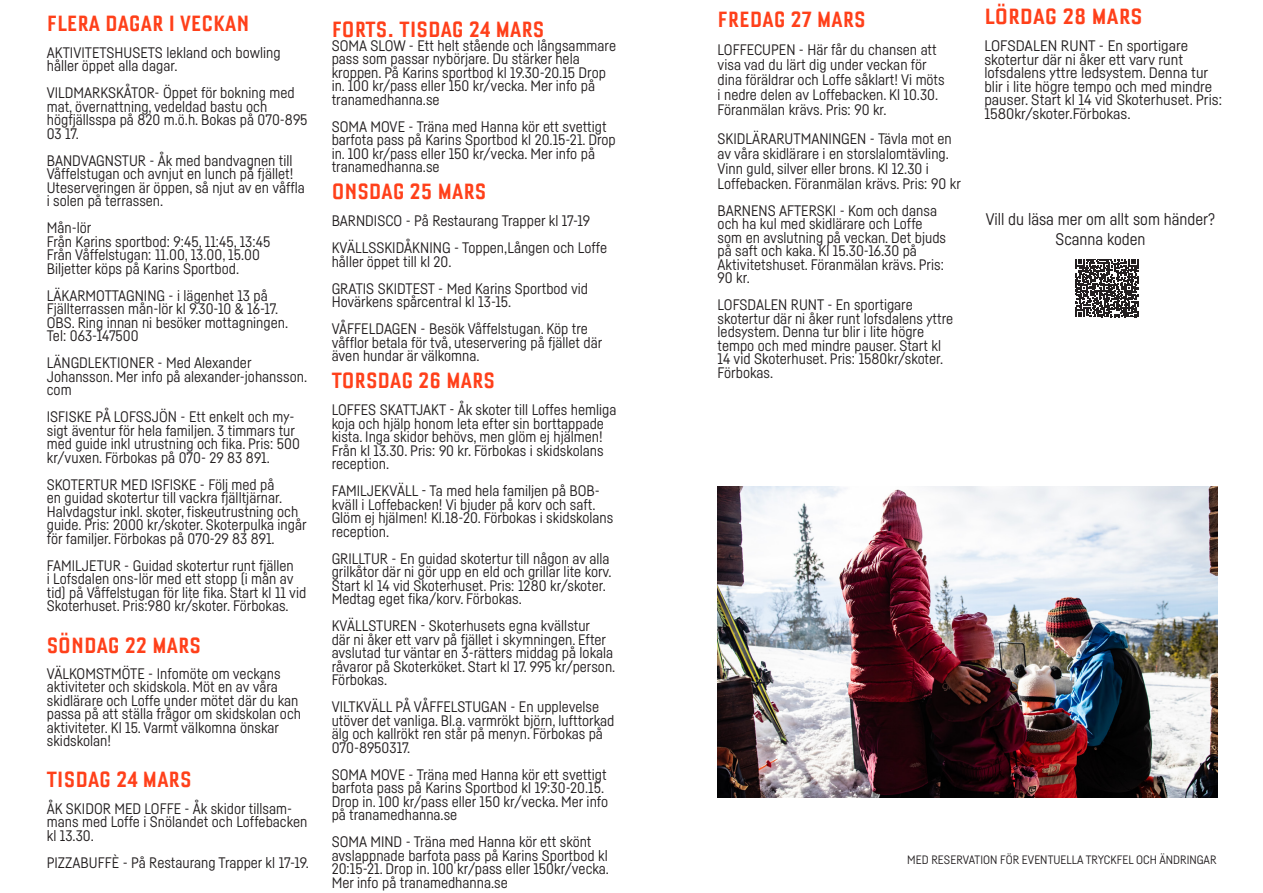
<style>
.page{position:relative;width:1263px;height:893px;background:#fff}
.page>*{position:absolute;margin:0;border:0;box-sizing:border-box;transform-origin:0 0}
.t1{font:700 condensed 27px "Bourgeois";color:#ff401a}
.t2{font:700 condensed 27px "Bourgeois";color:#ff401a;scale:1.04 1}
.t3{font:16.5px/19.8px "Fabrikat";color:#231f20;text-align:center}
.t4{font:15px/13.5px "Fabrikat";color:#231f20}
.t5{font:15px/13.5px "Fabrikat";color:#231f20;scale:1.04 1}
.t6{font:12px "Fabrikat";color:#231f20}
</style>
<div class="page">
<svg style="left:1075px;top:259px;width:63px;height:59px"></svg>
<img style="left:718px;top:486px;width:500px;height:311px">
<p class="t1" style="left:47px;top:9px;width:204px">FLERA DAGAR I VECKAN</p>
<p class="t4" style="left:47px;top:45px;width:235px">AKTIVITETSHUSETS lekland och bowling håller öppet alla dagar.</p>
<p class="t4" style="left:47px;top:86px;width:262px">VILDMARKSKÅTOR- Öppet för bokning med mat, övernattning, vedeldad bastu och högfjällsspa på 820 m.ö.h. Bokas på 070-895<br>03 17.</p>
<p class="t4" style="left:47px;top:153px;width:248px">BANDVAGNSTUR - Åk med bandvagnen till<br>Våffelstugan och avnjut en lunch på fjället!</p>
<p class="t4" style="left:47px;top:180px;width:260px">Uteserveringen är öppen, så njut av en våffla i solen på terrassen.</p>
<p class="t4" style="left:47px;top:221px;width:46px">Mån-lör</p>
<p class="t4" style="left:47px;top:234px;width:225px">Från Karins sportbod: 9:45, 11:45, 13:45</p>
<p class="t4" style="left:47px;top:248px;width:215px">Från Våffelstugan: 11.00, 13.00, 15.00</p>
<p class="t4" style="left:47px;top:261px;width:194px">Biljetter köps på Karins Sportbod.</p>
<p class="t4" style="left:47px;top:288px;width:233px">LÄKARMOTTAGNING - i lägenhet 13 på<br>Fjällterrassen mån-lör kl 9.30-10 &amp; 16-17.</p>
<p class="t4" style="left:47px;top:315px;width:243px">OBS. Ring innan ni besöker mottagningen.<br>Tel: 063-147500</p>
<p class="t4" style="left:47px;top:356px;width:262px">LÄNGDLEKTIONER - Med Alexander<br>Johansson. Mer info på alexander-johansson. com</p>
<p class="t4" style="left:47px;top:410px;width:255px">ISFISKE PÅ LOFSSJÖN - Ett enkelt och my&shy;sigt äventur för hela familjen. 3 timmars tur med guide inkl utrustning och fika. Pris: 500 kr/vuxen. Förbokas på 070- 29 83 891.</p>
<p class="t4" style="left:47px;top:477px;width:261px">SKOTERTUR MED ISFISKE - Följ med på<br>en guidad skotertur till vackra fjälltjärnar.<br>Halvdagstur inkl. skoter, fiskeutrustning och guide. Pris: 2000 kr/skoter. Skoterpulka ingår för familjer. Förbokas på 070-29 83 891.</p>
<p class="t4" style="left:47px;top:558px;width:261px">FAMILJETUR - Guidad skotertur runt fjällen<br>i Lofsdalen ons-lör med ett stopp (i mån av tid) på Våffelstugan för lite fika. Start kl 11 vid Skoterhuset. Pris:980 kr/skoter. Förbokas.</p>
<p class="t1" style="left:47px;top:632px;width:156px">SÖNDAG 22 MARS</p>
<p class="t4" style="left:47px;top:666px;width:256px">VÄLKOMSTMÖTE - Infomöte om veckans aktiviteter och skidskola. Möt en av våra skidlärare och Loffe under mötet där du kan passa på att ställa frågor om skidskolan och aktiviteter. Kl 15. Varmt välkomna önskar skidskolan!</p>
<p class="t1" style="left:47px;top:766px;width:146px">TISDAG 24 MARS</p>
<p class="t4" style="left:47px;top:801px;width:262px">ÅK SKIDOR MED LOFFE - Åk skidor tillsam&shy;mans med Loffe i Snölandet och Loffebacken kl 13.30.</p>
<p class="t4" style="left:47px;top:855px;width:264px">PIZZABUFFÈ - På Restaurang Trapper kl 17-19.</p>
<p class="t1" style="left:332px;top:16px;width:214px">FORTS. TISDAG 24 MARS</p>
<p class="t4" style="left:332px;top:38px;width:286px">SOMA SLOW - Ett helt stående och långsammare pass som passar nybörjare. Du stärker hela kroppen. På Karins sportbod kl 19.30-20.15 Drop in. 100 kr/pass eller 150 kr/vecka. Mer info på tranamedhanna.se</p>
<p class="t4" style="left:332px;top:119px;width:285px">SOMA MOVE - Träna med Hanna kör ett svettigt barfota pass på Karins Sportbod kl 20.15-21. Drop in. 100 kr/pass eller 150 kr/vecka. Mer info på tranamedhanna.se</p>
<p class="t1" style="left:332px;top:178px;width:156px">ONSDAG 25 MARS</p>
<p class="t4" style="left:332px;top:214px;width:260px">BARNDISCO - På Restaurang Trapper kl 17-19</p>
<p class="t4" style="left:332px;top:241px;width:277px">KVÄLLSSKIDÅKNING - Toppen,Lången och Loffe håller öppet till kl 20.</p>
<p class="t4" style="left:332px;top:281px;width:258px">GRATIS SKIDTEST - Med Karins Sportbod vid<br>Hovärkens spårcentral kl 13-15.</p>
<p class="t4" style="left:332px;top:322px;width:272px">VÅFFELDAGEN - Besök Våffelstugan. Köp tre våfflor betala för två, uteservering på fjället där även hundar är välkomna.</p>
<p class="t1" style="left:332px;top:367px;width:165px">TORSDAG 26 MARS</p>
<p class="t4" style="left:332px;top:403px;width:286px">LOFFES SKATTJAKT - Åk skoter till Loffes hemliga koja och hjälp honom leta efter sin borttappade kista. Inga skidor behövs, men glöm ej hjälmen!<br>Från kl 13.30. Pris: 90 kr. Förbokas i skidskolans reception.</p>
<p class="t4" style="left:332px;top:484px;width:283px">FAMILJEKVÄLL - Ta med hela familjen på BOB&shy;kväll i Loffebacken! Vi bjuder på korv och saft.<br>Glöm ej hjälmen! Kl.18-20. Förbokas i skidskolans reception.</p>
<p class="t4" style="left:332px;top:551px;width:281px">GRILLTUR - En guidad skotertur till någon av alla grilkåtor där ni gör upp en eld och grillar lite korv.<br>Start kl 14 vid Skoterhuset. Pris: 1280 kr/skoter.<br>Medtag eget fika/korv. Förbokas.</p>
<p class="t4" style="left:332px;top:619px;width:285px">KVÄLLSTUREN - Skoterhusets egna kvällstur<br>där ni åker ett varv på fjället i skymningen. Efter avslutad tur väntar en 3-rätters middag på lokala råvaror på Skoterköket. Start kl 17. 995 kr/person.<br>Förbokas.</p>
<p class="t4" style="left:332px;top:700px;width:284px">VILTKVÄLL PÅ VÅFFELSTUGAN - En upplevelse utöver det vanliga. Bl.a. varmrökt björn, lufttorkad älg och kallrökt ren står på menyn. Förbokas på 070-8950317.</p>
<p class="t4" style="left:332px;top:767px;width:278px">SOMA MOVE - Träna med Hanna kör ett svettigt barfota pass på Karins Sportbod kl 19:30-20.15.<br>Drop in. 100 kr/pass eller 150 kr/vecka. Mer info på tranamedhanna.se</p>
<p class="t4" style="left:332px;top:835px;width:279px">SOMA MIND - Träna med Hanna kör ett skönt avslappnade barfota pass på Karins Sportbod kl 20:15-21. Drop in. 100 kr/pass eller 150kr/vecka.<br>Mer info på tranamedhanna.se</p>
<p class="t1" style="left:718px;top:6px;width:150px">FREDAG 27 MARS</p>
<p class="t4" style="left:718px;top:42px;width:229px;line-height:15px">LOFFECUPEN - Här får du chansen att visa vad du lärt dig under veckan för dina föräldrar och Loffe såklart! Vi möts i nedre delen av Loffebacken. Kl 10.30.<br>Föranmälan krävs. Pris: 90 kr.</p>
<p class="t4" style="left:718px;top:131px;width:245px;line-height:15px">SKIDLÄRARUTMANINGEN - Tävla mot en av våra skidlärare i en storslalomtävling.<br>Vinn guld, silver eller brons. Kl 12.30 i Loffebacken. Föranmälan krävs. Pris: 90 kr</p>
<p class="t4" style="left:718px;top:203px;width:230px">BARNENS AFTERSKI - Kom och dansa och ha kul med skidlärare och Loffe som en avslutning på veckan. Det bjuds på saft och kaka. Kl 15.30-16.30 på<br>Aktivitetshuset. Föranmälan krävs. Pris:<br>90 kr.</p>
<p class="t4" style="left:718px;top:298px;width:237px">LOFSDALEN RUNT - En sportigare skotertur där ni åker runt lofsdalens yttre ledsystem. Denna tur blir i lite högre tempo och med mindre pauser. Start kl 14 vid Skoterhuset. Pris: 1580kr/skoter.<br>Förbokas.</p>
<p class="t2" style="left:984px;top:3px;width:154px">LÖRDAG 28 MARS</p>
<p class="t5" style="left:984px;top:39px;width:230px">LOFSDALEN RUNT - En sportigare skotertur där ni åker ett varv runt lofsdalens yttre ledsystem. Denna tur blir i lite högre tempo och med mindre pauser. Start kl 14 vid Skoterhuset. Pris:<br>1580kr/skoter.Förbokas.</p>
<p class="t3" style="left:986px;top:209px;width:231px">Vill du läsa mer om allt som händer?<br>Scanna koden</p>
<p class="t6" style="left:907px;top:852px;width:311px">MED RESERVATION FÖR EVENTUELLA TRYCKFEL OCH ÄNDRINGAR</p>
</div>
